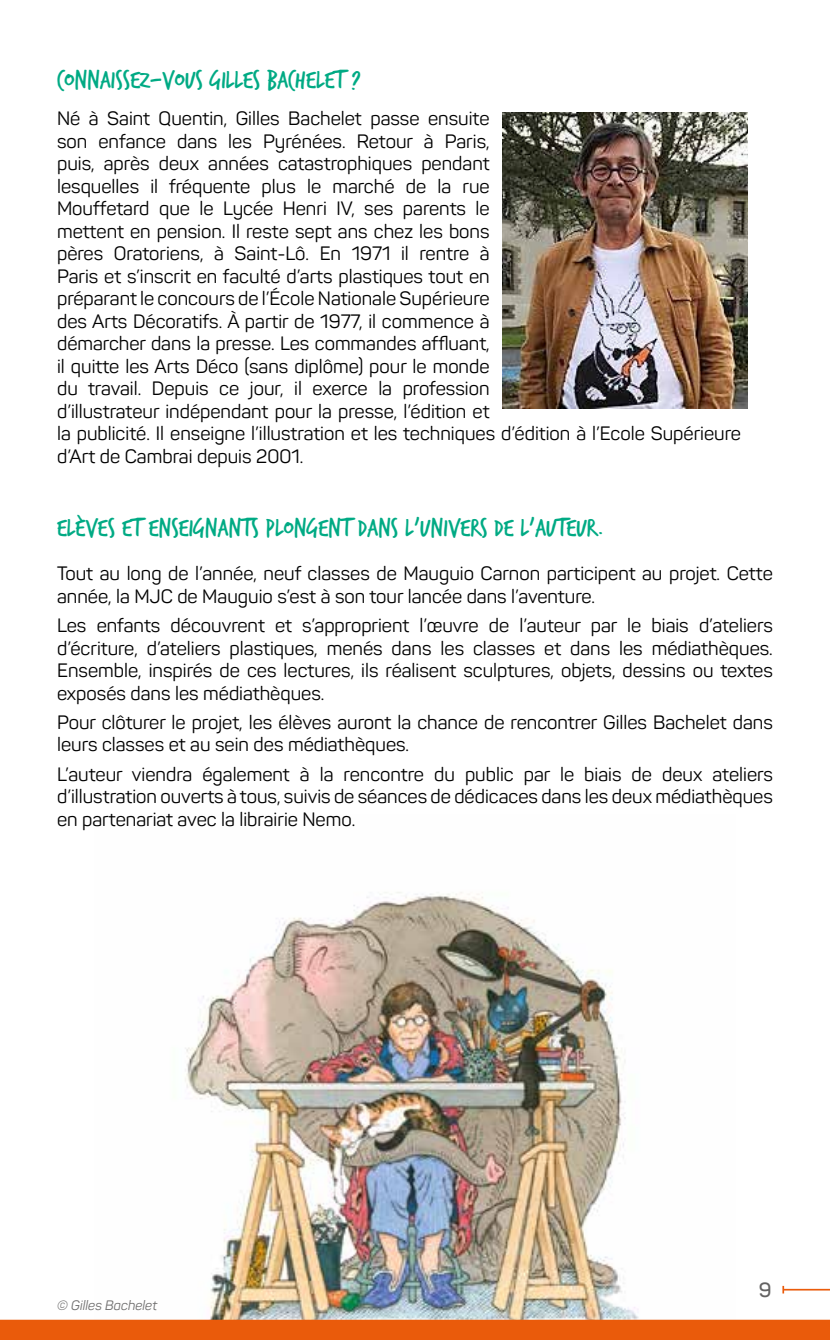
<style>
.page{position:relative;width:830px;height:1340px;background:#fff}
.page>*{position:absolute;margin:0;border:0;box-sizing:border-box;transform-origin:0 0}
.t1{font:27px "Trash Hand";color:#00aa84}
.t2{font:600 20.25px "Panton";color:#646363}
.t3{font:19.12px/22.5px "Panton";color:#000}
.t4{font:italic 13.5px "Panton";color:#706f6f}
</style>
<div class="page">
<hr style="left:782px;top:1288px;width:47px;height:2px;background:#ea5b0b">
<img style="left:502px;top:112px;width:245px;height:297px">
<img style="left:185px;top:892px;width:454px;height:427px">
<div style="left:0;top:1319px;width:829px;height:20px;background:#ea5b0b"></div>
<h1 class="t1" style="left:57px;top:66px;width:305px">CONNAISSEZ-VOUS GILLES BACHELET ?</h1>
<p class="t3" style="left:57px;top:107px;width:685px">Né à Saint Quentin, Gilles Bachelet passe ensuite<br>son enfance dans les Pyrénées. Retour à Paris,<br>puis, après deux années catastrophiques pendant<br>lesquelles il fréquente plus le marché de la rue<br>Mouffetard que le Lycée Henri IV, ses parents le<br>mettent en pension. Il reste sept ans chez les bons<br>pères Oratoriens, à Saint-Lô. En 1971 il rentre à<br>Paris et s’inscrit en faculté d’arts plastiques tout en<br>préparant le concours de l’École Nationale Supérieure<br>des Arts Décoratifs. À partir de 1977, il commence à<br>démarcher dans la presse. Les commandes affluant,<br>il quitte les Arts Déco (sans diplôme) pour le monde<br>du travail. Depuis ce jour, il exerce la profession<br>d’illustrateur indépendant pour la presse, l’édition et<br>la publicité. Il enseigne l’illustration et les techniques d’édition à l’Ecole Supérieure d’Art de Cambrai depuis 2001.</p>
<h1 class="t1" style="left:57px;top:514px;width:548px">ELÈVES ET ENSEIGNANTS PLONGENT DANS L’UNIVERS DE L’AUTEUR.</h1>
<p class="t3" style="left:57px;top:562px;width:717px">Tout au long de l’année, neuf classes de Mauguio Carnon participent au projet. Cette année, la MJC de Mauguio s’est à son tour lancée dans l’aventure.</p>
<p class="t3" style="left:57px;top:614px;width:717px;text-align:justify">Les enfants découvrent et s’approprient l’œuvre de l’auteur par le biais d’ateliers d’écriture, d’ateliers plastiques, menés dans les classes et dans les médiathèques.<br>Ensemble, inspirés de ces lectures, ils réalisent sculptures, objets, dessins ou textes exposés dans les médiathèques.</p>
<p class="t3" style="left:57px;top:710px;width:717px">Pour clôturer le projet, les élèves auront la chance de rencontrer Gilles Bachelet dans leurs classes et au sein des médiathèques.</p>
<p class="t3" style="left:57px;top:762px;width:717px;text-align:justify">L’auteur viendra également à la rencontre du public par le biais de deux ateliers d’illustration ouverts à tous, suivis de séances de dédicaces dans les deux médiathèques en partenariat avec la librairie Nemo.</p>
<p class="t4" style="left:57px;top:1296px;width:101px">© Gilles Bachelet</p>
<p class="t2" style="left:758px;top:1277px;width:14px">9</p>
</div>
